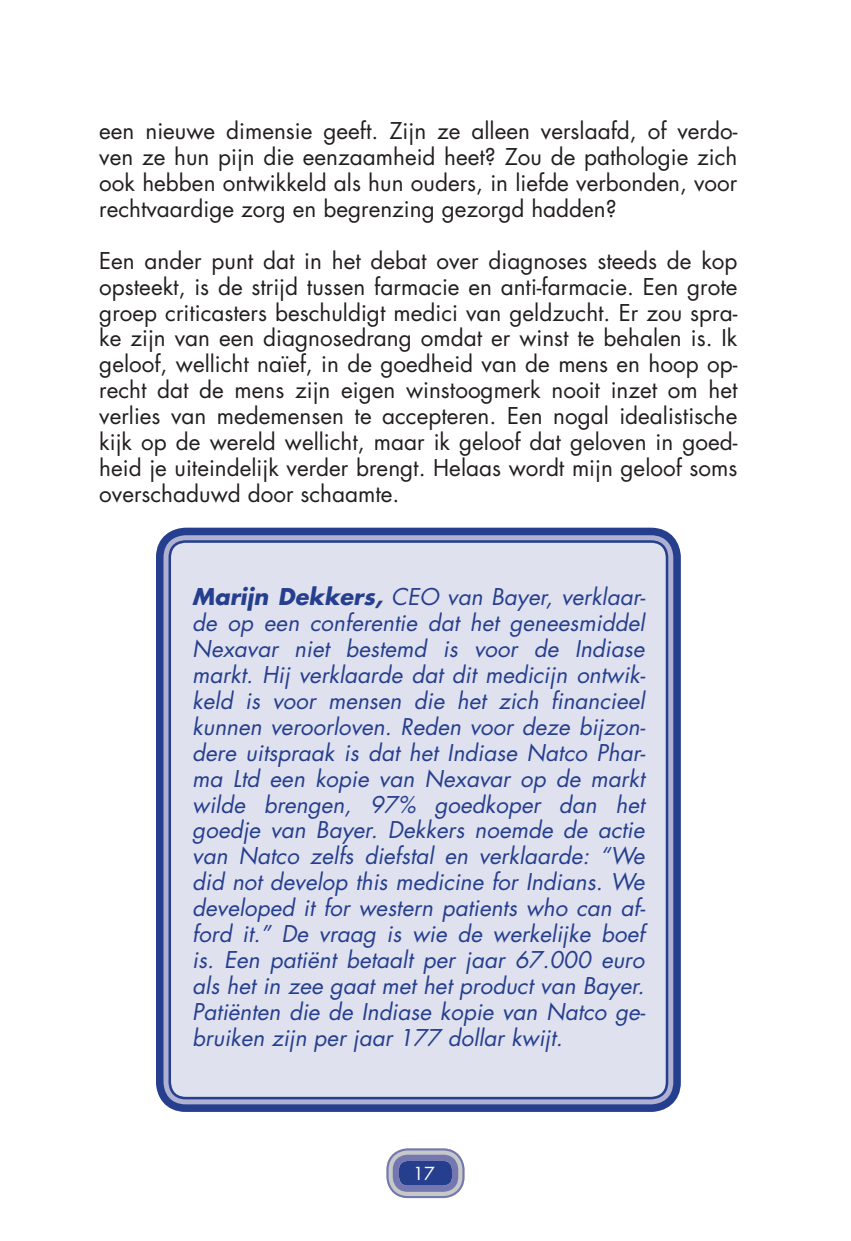
<style>
.page{position:relative;width:851px;height:1241px;background:#fff}
.page>*{position:absolute;margin:0;border:0;box-sizing:border-box;transform-origin:0 0}
.Platte_tekst{font:22.5px/25.8px "Futura";color:#231f20;text-align:justify}
.Platte_tekst-2{font:italic 22.5px/25.8px "Futura";color:#253f8e;text-align:justify}
.t1{font:17.5px "Futura";color:#fff}
.s1{font-weight:700}
</style>
<div class="page">
<div style="left:392px;top:1154px;width:66px;height:37px;background:#253f8e;border-radius:15px"></div>
<div style="left:386px;top:1148px;width:78px;height:49px;border:12px solid #c7c8ca;border-radius:15px"></div>
<div style="left:386px;top:1148px;width:78px;height:49px;border:2px solid #7477b0;border-radius:20px"></div>
<div style="left:392px;top:1154px;width:66px;height:37px;border:6px solid #7477b0;border-radius:12px"></div>
<div style="left:160px;top:531px;width:517px;height:576px;background:#e0e1ee;border-radius:26px"></div>
<div style="left:156px;top:527px;width:524px;height:584px;border:15px solid #afb0d2;border-radius:23px"></div>
<div style="left:156px;top:527px;width:524px;height:584px;border:8px solid #253f8e;border-radius:26px"></div>
<div style="left:168px;top:540px;width:500px;height:559px;border:3px solid #253f8e;border-radius:16px"></div>
<p class="Platte_tekst" style="left:99px;top:118px;width:639px">een nieuwe dimensie geeft. Zijn ze alleen verslaafd, of verdo&shy;ven ze hun pijn die eenzaamheid heet? Zou de pathologie zich ook hebben ontwikkeld als hun ouders, in liefde verbonden, voor rechtvaardige zorg en begrenzing gezorgd hadden?</p>
<p class="Platte_tekst" style="left:99px;top:248px;width:639px">Een ander punt dat in het debat over diagnoses steeds de kop opsteekt, is de strijd tussen farmacie en anti-farmacie. Een grote groep criticasters beschuldigt medici van geldzucht. Er zou spra&shy;ke zijn van een diagnosedrang omdat er winst te behalen is. Ik geloof, wellicht naïef, in de goedheid van de mens en hoop op&shy;recht dat de mens zijn eigen winstoogmerk nooit inzet om het verlies van medemensen te accepteren. Een nogal idealistische kijk op de wereld wellicht, maar ik geloof dat geloven in goed&shy;heid je uiteindelijk verder brengt. Helaas wordt mijn geloof soms overschaduwd door schaamte.</p>
<p class="Platte_tekst-2" style="left:192px;top:584px;width:454px"><span class="s1">Marijn Dekkers,</span> CEO van Bayer, verklaar&shy;de op een conferentie dat het geneesmiddel Nexavar niet bestemd is voor de Indiase markt. Hij verklaarde dat dit medicijn ontwik&shy;keld is voor mensen die het zich financieel kunnen veroorloven. Reden voor deze bijzon&shy;dere uitspraak is dat het Indiase Natco Phar&shy;ma Ltd een kopie van Nexavar op de markt wilde brengen, 97% goedkoper dan het goedje van Bayer. Dekkers noemde de actie van Natco zelfs diefstal en verklaarde: “We did not develop this medicine for Indians. We developed it for western patients who can af&shy;ford it.” De vraag is wie de werkelijke boef is. Een patiënt betaalt per jaar 67.000 euro als het in zee gaat met het product van Bayer.<br>Patiënten die de Indiase kopie van Natco ge&shy;bruiken zijn per jaar 177 dollar kwijt.</p>
<p class="t1" style="left:413px;top:1162px;width:23px">17</p>
</div>
